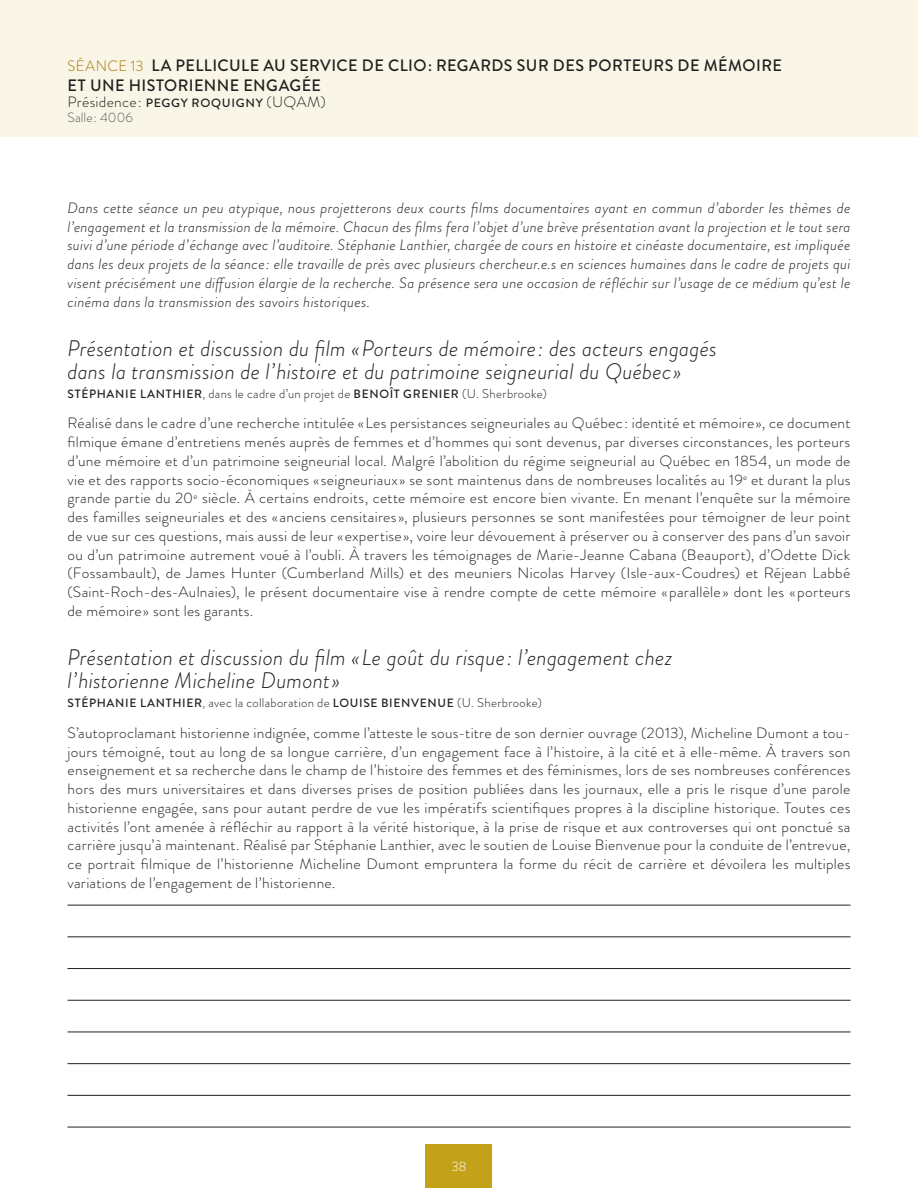
<style>
.page{position:relative;width:918px;height:1188px;background:#fff}
.page>*{position:absolute;margin:0;border:0;box-sizing:border-box;transform-origin:0 0}
.RÉS_Titre_comm__RÉSU{font:italic 300 22.5px/22.5px "Brandon Grotesque";letter-spacing:.01em;color:#231f20}
.TITRE_SÉANCE-POUR-TD{font:500 16.5px/19.5px "Brandon Grotesque";letter-spacing:.025em;color:#231f20}
._01-Texte_courant_sa{font:300 15px/18.8px "Brandon Grotesque";letter-spacing:.02em;color:#231f20;text-align:justify}
._01-Texte_courant_sa-2{font:italic 300 15px/18.8px "Brandon Grotesque";letter-spacing:.02em;color:#231f20;text-align:justify}
.Présidence{font:300 15px "Brandon Grotesque";letter-spacing:.02em;color:#231f20}
.LIEU{font:300 13.5px "Brandon Grotesque";letter-spacing:.01em;color:#57585a}
.t1{font:300 13.5px "Brandon Grotesque";color:#fff}
.Conférenciers_ères{font:300 12.75px "Brandon Grotesque";letter-spacing:.025em;color:#231f20}
.s1{font-weight:300;font-size:15px;color:#a57403}
.s2{font-weight:500;font-size:12px}
.s3{font-size:12px}
</style>
<div class="page">
<div style="left:0;top:0;width:918px;height:137px;background:#f9f6e7"></div>
<hr style="left:68px;top:1032px;width:782px;height:1px;background:#231f20">
<hr style="left:68px;top:1000px;width:782px;height:1px;background:#231f20">
<hr style="left:68px;top:1095px;width:782px;height:1px;background:#231f20">
<hr style="left:68px;top:937px;width:782px;height:1px;background:#231f20">
<hr style="left:68px;top:1063px;width:782px;height:1px;background:#231f20">
<hr style="left:68px;top:905px;width:782px;height:1px;background:#231f20">
<hr style="left:68px;top:1127px;width:782px;height:1px;background:#231f20">
<hr style="left:68px;top:968px;width:782px;height:1px;background:#231f20">
<div style="left:426px;top:1145px;width:66px;height:43px;background:#c3a119"></div>
<p class="TITRE_SÉANCE-POUR-TD" style="left:68px;top:56px;width:716px"><span class="s1">SÉANCE 13</span> LA PELLICULE AU SERVICE DE CLIO: REGARDS SUR DES PORTEURS DE MÉMOIRE<br>ET UNE HISTORIENNE ENGAGÉE</p>
<p class="Présidence" style="left:68px;top:92px;width:260px">Présidence: <span class="s2">PEGGY ROQUIGNY</span> (UQAM)</p>
<p class="LIEU" style="left:68px;top:108px;width:67px">Salle: 4006</p>
<p class="_01-Texte_courant_sa-2" style="left:68px;top:198px;width:785px">Dans cette séance un peu atypique, nous projetterons deux courts films documentaires ayant en commun d’aborder les thèmes de l’engagement et la transmission de la mémoire. Chacun des films fera l’objet d’une brève présentation avant la projection et le tout sera suivi d’une période d’échange avec l’auditoire. Stéphanie Lanthier, chargée de cours en histoire et cinéaste documentaire, est impliquée dans les deux projets de la séance: elle travaille de près avec plusieurs chercheur.e.s en sciences humaines dans le cadre de projets qui visent précisément une diffusion élargie de la recherche. Sa présence sera une occasion de réfléchir sur l’usage de ce médium qu’est le cinéma dans la transmission des savoirs historiques.</p>
<p class="RÉS_Titre_comm__RÉSU" style="left:68px;top:337px;width:651px">Présentation et discussion du film «Porteurs de mémoire: des acteurs engagés dans la transmission de l’histoire et du patrimoine seigneurial du Québec»</p>
<p class="Conférenciers_ères" style="left:68px;top:385px;width:481px"><span class="s2">STÉPHANIE LANTHIER</span><span class="s3">,</span> dans le cadre d’un projet de <span class="s2">BENOÎT GRENIER</span> (U. Sherbrooke)</p>
<p class="_01-Texte_courant_sa" style="left:67px;top:414px;width:785px">Réalisé dans le cadre d’une recherche intitulée «Les persistances seigneuriales au Québec: identité et mémoire», ce document filmique émane d’entretiens menés auprès de femmes et d’hommes qui sont devenus, par diverses circonstances, les porteurs d’une mémoire et d’un patrimoine seigneurial local. Malgré l’abolition du régime seigneurial au Québec en 1854, un mode de vie et des rapports socio-économiques «seigneuriaux» se sont maintenus dans de nombreuses localités au 19<sup>e</sup> et durant la plus grande partie du 20<sup>e</sup> siècle. À certains endroits, cette mémoire est encore bien vivante. En menant l’enquête sur la mémoire des familles seigneuriales et des «anciens censitaires», plusieurs personnes se sont manifestées pour témoigner de leur point de vue sur ces questions, mais aussi de leur «expertise», voire leur dévouement à préserver ou à conserver des pans d’un savoir ou d’un patrimoine autrement voué à l’oubli. À travers les témoignages de Marie-Jeanne Cabana (Beauport), d’Odette Dick (Fossambault), de James Hunter (Cumberland Mills) et des meuniers Nicolas Harvey (Isle-aux-Coudres) et Réjean Labbé (Saint-Roch-des-Aulnaies), le présent documentaire vise à rendre compte de cette mémoire «parallèle» dont les «porteurs de mémoire» sont les garants.</p>
<p class="RÉS_Titre_comm__RÉSU" style="left:67px;top:647px;width:606px">Présentation et discussion du film «Le goût du risque: l’engagement chez l’historienne Micheline Dumont»</p>
<p class="Conférenciers_ères" style="left:68px;top:694px;width:476px"><span class="s2">STÉPHANIE LANTHIER</span><span class="s3">,</span> avec la collaboration de <span class="s2">LOUISE BIENVENUE</span> (U. Sherbrooke)</p>
<p class="_01-Texte_courant_sa" style="left:67px;top:723px;width:785px">S’autoproclamant historienne indignée, comme l’atteste le sous-titre de son dernier ouvrage (2013), Micheline Dumont a tou&shy;jours témoigné, tout au long de sa longue carrière, d’un engagement face à l’histoire, à la cité et à elle-même. À travers son enseignement et sa recherche dans le champ de l’histoire des femmes et des féminismes, lors de ses nombreuses conférences hors des murs universitaires et dans diverses prises de position publiées dans les journaux, elle a pris le risque d’une parole historienne engagée, sans pour autant perdre de vue les impératifs scientifiques propres à la discipline historique. Toutes ces activités l’ont amenée à réfléchir au rapport à la vérité historique, à la prise de risque et aux controverses qui ont ponctué sa carrière jusqu’à maintenant. Réalisé par Stéphanie Lanthier, avec le soutien de Louise Bienvenue pour la conduite de l’entrevue, ce portrait filmique de l’historienne Micheline Dumont empruntera la forme du récit de carrière et dévoilera les multiples variations de l’engagement de l’historienne.</p>
<p class="t1" style="left:451px;top:1157px;width:17px">38</p>
</div>
